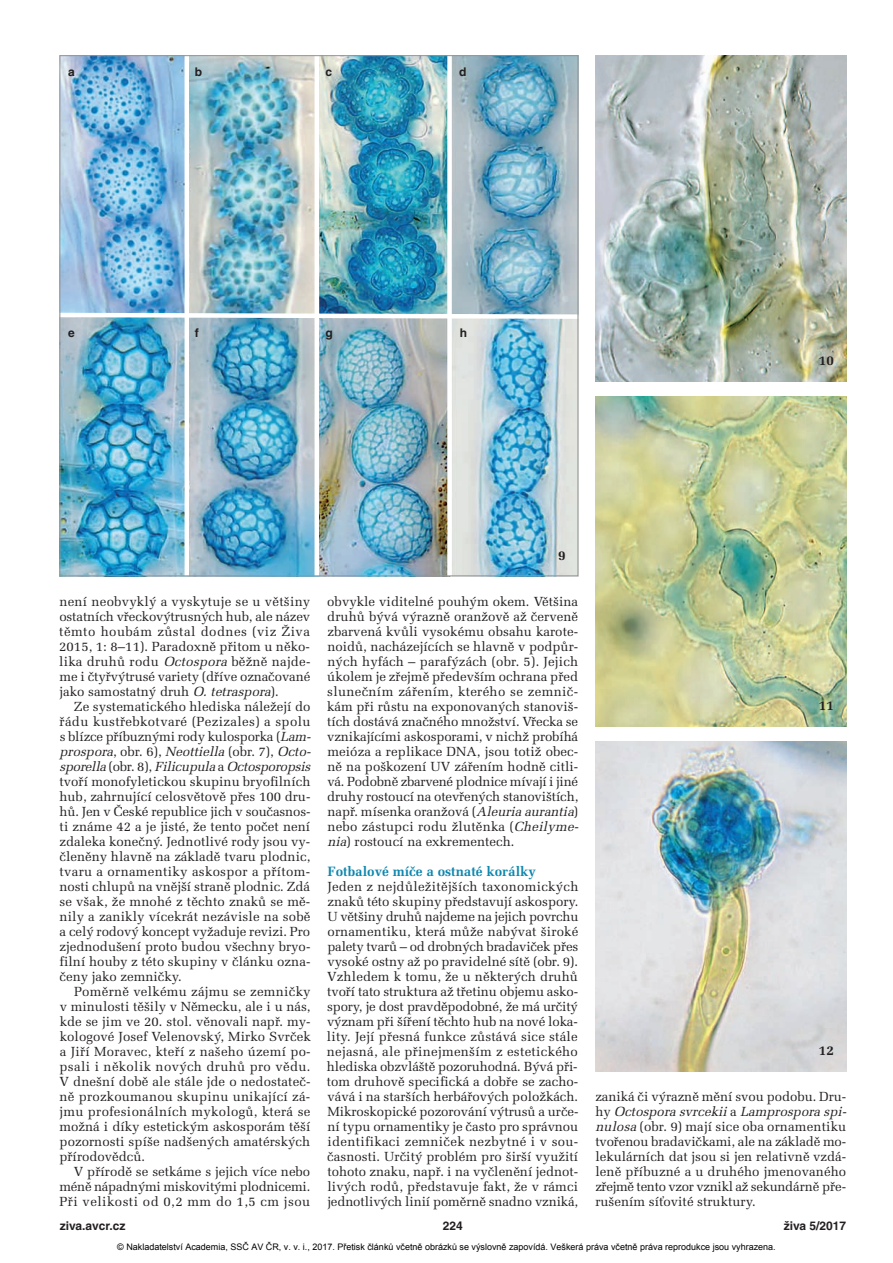
<style>
.page{position:relative;width:893px;height:1263px;background:#fff}
.page>*{position:absolute;margin:0;border:0;box-sizing:border-box;transform-origin:0 0}
.t1{font:700 13.5px "Melior CE";color:#0f87ae}
.t2{font:700 13.5px "Melior CE";color:#231f20}
.t3{font:13.2px/15px "Melior CE";color:#231f20;text-align:justify}
.t4{font:700 12px "Helvetica CE";color:#231f20}
.t5{font:9px "Arial";color:#000}
.s1{font-style:italic}
</style>
<div class="page">
<img style="left:595px;top:741px;width:251px;height:330px">
<img style="left:595px;top:396px;width:251px;height:330px">
<img style="left:595px;top:55px;width:251px;height:326px">
<img style="left:62px;top:57px;width:514px;height:517px">
<hr style="left:185px;top:55px;width:4px;height:521px;background:#fff">
<div style="left:447px;top:55px;width:5px;height:521px;background:#fff"></div>
<hr style="left:315px;top:55px;width:4px;height:521px;background:#fff">
<img style="left:59px;top:310px;width:520px;height:11px">
<p class="t4" style="left:68px;top:67px;width:8px">a</p>
<p class="t4" style="left:195px;top:67px;width:9px">b</p>
<p class="t4" style="left:326px;top:67px;width:8px">c</p>
<p class="t4" style="left:459px;top:67px;width:9px">d</p>
<p class="t4" style="left:68px;top:328px;width:8px">e</p>
<p class="t4" style="left:195px;top:328px;width:5px">f</p>
<p class="t4" style="left:326px;top:328px;width:9px">g</p>
<p class="t4" style="left:460px;top:328px;width:9px">h</p>
<p class="t2" style="left:819px;top:356px;width:17px">10</p>
<p class="t3" style="left:59px;top:596px;width:253px">není neobvyklý a vyskytuje se u většiny ostatních vřeckovýtrusných hub, ale název těmto houbám zůstal dodnes (viz Živa 2015, 1: 8–11). Paradoxně přitom u něko&shy;lika druhů rodu <span class="s1">Octospora</span> běžně najde&shy;me i čtyřvýtrusé variety (dříve označované jako samostatný druh <span class="s1">O. tetraspora</span>).</p>
<p class="t3" style="left:59px;top:701px;width:255px;text-align:left;text-indent:15px">Ze systematického hlediska náležejí do řádu kustřebkotvaré (Pezizales) a spolu s blízce příbuznými rody kulosporka (<span class="s1">Lam&shy;prospora</span>, o b r. 6 ) , <span class="s1">Neottiella</span> ( o b r. 7 ) , <span class="s1">Octo&shy;sporella</span> ( o b r. 8 ) , <span class="s1">Filicupula</span> a <span class="s1">Octosporopsis </span>tvoří monofyletickou skupinu bryofilních hub, zahrnující celosvětově přes 100 dru&shy;hů. Jen v České republice jich v současnos&shy;ti známe 42 a je jisté, že tento počet není zdaleka konečný. Jednotlivé rody jsou vy - členěny hlavně na základě tvaru plodnic, tvaru a ornamentiky askospor a přítom&shy;nosti chlupů na vnější straně plodnic. Zdá se však, že mnohé z těchto znaků se mě - nily a zanikly vícekrát nezávisle na sobě a celý rodový koncept vyžaduje revizi. Pro zjednodušení proto budou všechny bryo&shy;filní houby z této skupiny v článku ozna&shy;čeny jako zemničky.</p>
<p class="t3" style="left:59px;top:986px;width:253px;text-indent:15px">Poměrně velkému zájmu se zemničky v minulosti těšily v Německu, ale i u nás, kde se jim ve 20. stol. věnovali např. my - kologové Josef Velenovský, Mirko Svrček a Jiří Moravec, kteří z našeho území po - psali i několik nových druhů pro vědu.<br>V dnešní době ale stále jde o nedostateč&shy;ně prozkoumanou skupinu unikající zá - jmu profesionálních mykologů, která se možná i díky estetickým askosporám těší pozornosti spíše nadšených amatérských přírodovědců.</p>
<p class="t3" style="left:59px;top:1166px;width:252px;text-indent:14px">V přírodě se setkáme s jejich více nebo méně nápadnými miskovitými plodnicemi.<br>Při velikosti od 0,2 mm do 1,5 cm jsou</p>
<p class="t2" style="left:558px;top:551px;width:9px">9</p>
<p class="t3" style="left:327px;top:596px;width:255px;text-align:left">obvykle viditelné pouhým okem. Většina druhů bývá výrazně oranžově až červeně zbarvená kvůli vysokému obsahu karote&shy;noidů, nacházejících se hlavně v podpůr&shy;ných hyfách – parafýzách (obr. 5). Jejich úkolem je zřejmě především ochrana před slunečním zářením, kterého se zemnič&shy;kám při růstu na exponovaných stanoviš&shy;tích dostává značného množství. Vřecka se vznikajícími askosporami, v nichž probíhá meióza a replikace DNA, jsou totiž obec&shy;ně na poškození UV zářením hodně citli&shy;vá. Podobně zbarvené plodnice mívají i jiné druhy rostoucí na otevřených stanovištích, např. mísenka oranžová (<span class="s1">Aleuria aurantia</span>) nebo zástupci rodu žlutěnka (<span class="s1">Cheilyme&shy;nia</span>) rostoucí na exkrementech.</p>
<p class="t1" style="left:327px;top:867px;width:210px">Fotbalové míče a ostnaté korálky</p>
<p class="t3" style="left:327px;top:881px;width:253px">Jeden z nejdůležitějších taxonomických znaků této skupiny představují askospory.<br>U většiny druhů najdeme na jejich povrchu ornamentiku, která může nabývat široké palety tvarů – od drobných bradaviček přes vysoké ostny až po pravidelné sítě (obr. 9).<br>Vzhledem k tomu, že u některých druhů tvoří tato struktura až třetinu objemu asko&shy;spory, je dost pravděpodobné, že má určitý význam při šíření těchto hub na nové loka&shy;lity. Její přesná funkce zůstává sice stále nejasná, ale přinejmenším z estetického hlediska obzvláště pozoruhodná. Bývá při&shy;tom druhově specifická a dobře se zacho&shy;vává i na starších herbářových položkách.<br>Mikroskopické pozorování výtrusů a urče&shy;ní typu ornamentiky je často pro správnou identifikaci zemniček nezbytné i v sou&shy;časnosti. Určitý problém pro širší využití tohoto znaku, např. i na vyčlenění jednot - livých rodů, představuje fakt, že v rámci jednotlivých linií poměrně snadno vzniká,</p>
<p class="t2" style="left:819px;top:701px;width:17px">11</p>
<p class="t2" style="left:819px;top:1046px;width:17px">12</p>
<p class="t3" style="left:595px;top:1091px;width:255px;text-align:left">zaniká či výrazně mění svou podobu. Dru&shy;h y <span class="s1">Octospora svrcekii</span> a <span class="s1">Lamprospora spi&shy;nulosa</span>(obr. 9) mají sice oba ornamentiku tvořenou bradavičkami, ale na základě mo - lekulárních dat jsou si jen relativně vzdá&shy;leně příbuzné a u druhého jmenovaného zřejmě tento vzor vznikl až sekundárně pře&shy;rušením síťovité struktury.</p>
<p class="t4" style="left:60px;top:1221px;width:67px">ziva.avcr.cz</p>
<p class="t4" style="left:443px;top:1221px;width:22px">224</p>
<p class="t4" style="left:784px;top:1221px;width:64px">živa 5/2017</p>
<p class="t5" style="left:117px;top:1241px;width:660px">© Nakladatelství Academia, SSČ AV ČR, v. v. i., 2017. Přetisk článků včetně obrázků se výslovně zapovídá. Veškerá práva včetně práva reprodukce jsou vyhrazena.</p>
</div>
